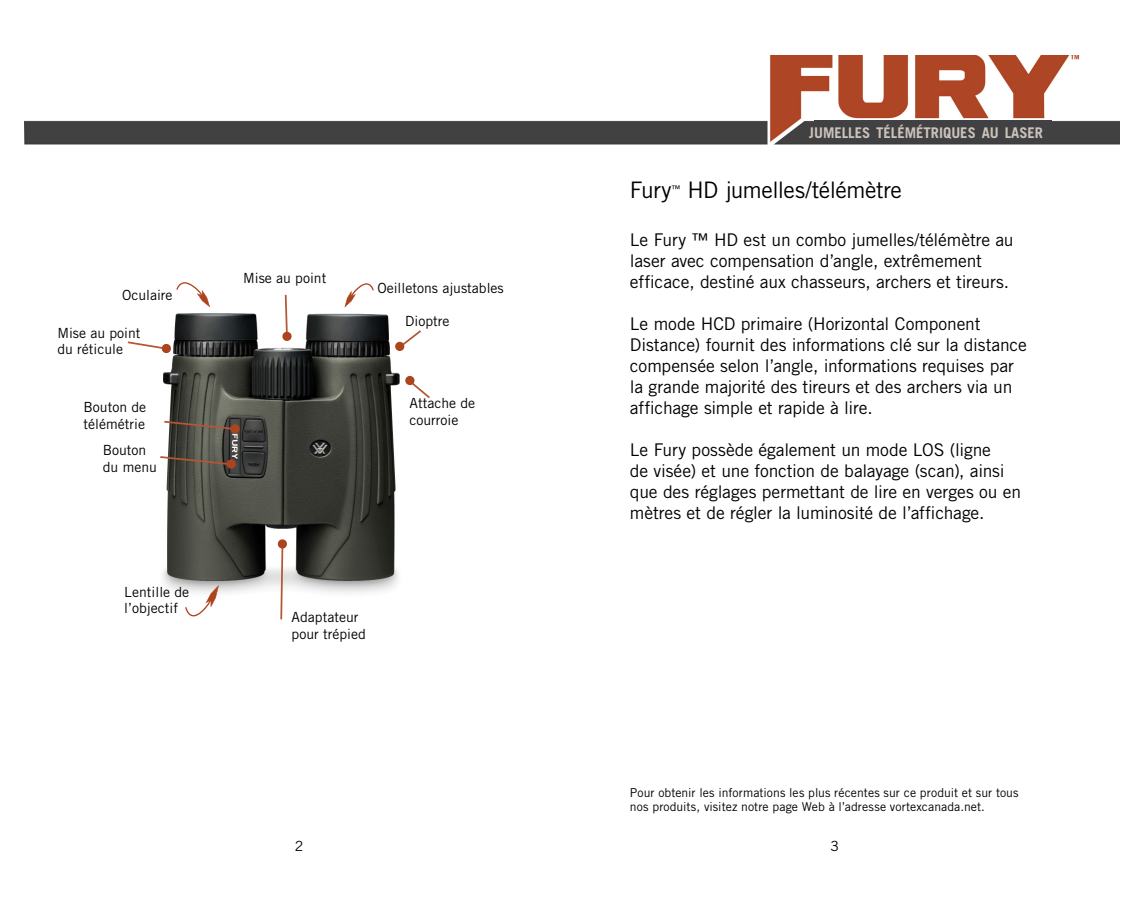
<style>
.page{position:relative;width:1134px;height:914px;background:#fff}
.page>*{position:absolute;margin:0;border:0;box-sizing:border-box;transform-origin:0 0}
.t1{font:22.75px "Trade Gothic LT Std";letter-spacing:-.025em;color:#000}
.t2{font:17.5px/21px "Trade Gothic LT Std";letter-spacing:-.01em;color:#000}
.t3{font:700 14.7px "Trade Gothic LT Std";color:#cbc3bb}
.t4{font:14px/16.8px "Trade Gothic LT Std";color:#000}
.t5{font:12.25px/14.7px "Trade Gothic LT Std";letter-spacing:.005em;color:#000}
.t6{font:9.1px "Trade Gothic LT Std";color:#000}
</style>
<div class="page">
<img style="left:25px;top:55px;width:1094px;height:90px">
<div style="left:815px;top:120px;width:237px;height:21px;background:#414042"></div>
<img style="left:127px;top:294px;width:302px;height:323px">
<svg style="left:282px;top:295px;width:10px;height:46px"></svg>
<svg style="left:405px;top:375px;width:25px;height:23px"></svg>
<svg style="left:128px;top:341px;width:44px;height:13px"></svg>
<svg style="left:176px;top:282px;width:34px;height:25px"></svg>
<svg style="left:344px;top:283px;width:30px;height:24px"></svg>
<svg style="left:164px;top:421px;width:76px;height:13px"></svg>
<svg style="left:277px;top:539px;width:10px;height:80px"></svg>
<svg style="left:395px;top:330px;width:26px;height:21px"></svg>
<svg style="left:160px;top:456px;width:76px;height:13px"></svg>
<svg style="left:185px;top:585px;width:34px;height:31px"></svg>
<p class="t4" style="left:122px;top:288px;width:52px">Oculaire</p>
<p class="t4" style="left:57px;top:325px;width:85px">Mise au point du réticule</p>
<p class="t4" style="left:84px;top:400px;width:64px">Bouton de télémétrie</p>
<p class="t4" style="left:103px;top:443px;width:56px">Bouton du menu</p>
<p class="t4" style="left:124px;top:584px;width:66px">Lentille de l’objectif</p>
<p class="t4" style="left:243px;top:270px;width:85px">Mise au point</p>
<p class="t4" style="left:377px;top:281px;width:128px">Oeilletons ajustables</p>
<p class="t4" style="left:405px;top:313px;width:46px">Dioptre</p>
<p class="t4" style="left:409px;top:396px;width:67px">Attache de courroie</p>
<p class="t4" style="left:292px;top:609px;width:76px">Adaptateur pour trépied</p>
<p class="t3" style="left:809px;top:124px;width:235px">JUMELLES TÉLÉMÉTRIQUES AU LASER</p>
<h1 class="t1" style="left:630px;top:181px;width:43px">Fury</h1>
<p class="t6" style="left:671px;top:186px;width:11px">™</p>
<h1 class="t1" style="left:687px;top:181px;width:216px">HD jumelles/télémètre</h1>
<p class="t2" style="left:630px;top:231px;width:385px">Le Fury ™ HD est un combo jumelles/télémètre au laser avec compensation d’angle, extrêmement efficace, destiné aux chasseurs, archers et tireurs.</p>
<p class="t2" style="left:630px;top:315px;width:399px">Le mode HCD primaire (Horizontal Component Distance) fournit des informations clé sur la distance compensée selon l’angle, informations requises par la grande majorité des tireurs et des archers via un affichage simple et rapide à lire.</p>
<p class="t2" style="left:630px;top:441px;width:393px">Le Fury possède également un mode LOS (ligne<br>de visée) et une fonction de balayage (scan), ainsi que des réglages permettant de lire en verges ou en mètres et de régler la luminosité de l’affichage.</p>
<p class="t5" style="left:630px;top:786px;width:390px">Pour obtenir les informations les plus récentes sur ce produit et sur tous nos produits, visitez notre page Web à l’adresse vortexcanada.net.</p>
<p class="t4" style="left:295px;top:838px;width:10px">2</p>
<p class="t4" style="left:830px;top:838px;width:10px">3</p>
</div>
